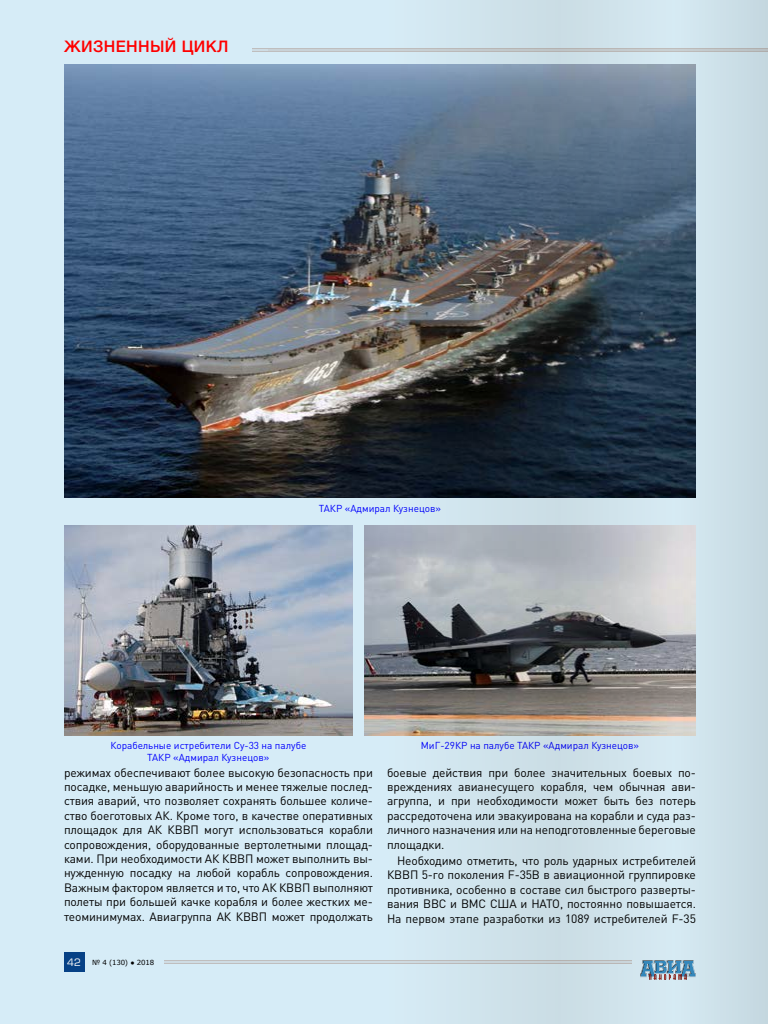
<style>
.page{position:relative;width:768px;height:1024px;background:#fff}
.page>*{position:absolute;margin:0;border:0;box-sizing:border-box;transform-origin:0 0}
.t1{font:500 16px "Helvetica Neue Cyr";letter-spacing:.025em;color:#f00}
.t2{font:12px/14.4px "DIN Pro";letter-spacing:-.01em;color:#000;text-align:justify}
.t3{font:10px/12px "DIN Pro";color:#00f;text-align:center}
.t4{font:7px "Verdana";letter-spacing:-.02em;color:#000}
.s1{font-family:"Europe C";font-size:10px;color:#fffefd}
</style>
<div class="page">
<img style="left:0;top:0;width:768px;height:1024px">
<h1 class="t1" style="left:64px;top:38px;width:166px">ЖИЗНЕННЫЙ ЦИКЛ</h1>
<p class="t3" style="left:319px;top:502px;width:124px">ТАКР «Адмирал Кузнецов»</p>
<p class="t3" style="left:110px;top:739px;width:197px">Корабельные истребители Су-33 на палубе<br>ТАКР «Адмирал Кузнецов»</p>
<p class="t3" style="left:421px;top:739px;width:220px">МиГ-29КР на палубе ТАКР «Адмирал Кузнецов»</p>
<p class="t2" style="left:64px;top:764px;width:311px">режимах обеспечивают более высокую безопасность при посадке, меньшую аварийность и менее тяжелые послед&shy;ствия аварий, что позволяет сохранять большее количе&shy;ство боеготовых АК. Кроме того, в качестве оперативных площадок для АК КВВП могут использоваться корабли сопровождения, оборудованные вертолетными площад&shy;ками. При необходимости АК КВВП может выполнить вы&shy;нужденную посадку на любой корабль сопровождения.<br>Важным фактором является и то, что АК КВВП выполняют полеты при большей качке корабля и более жестких ме&shy;теоминимумах. Авиагруппа АК КВВП может продолжать</p>
<p class="t2" style="left:387px;top:764px;width:311px">боевые действия при более значительных боевых по&shy;вреждениях авианесущего корабля, чем обычная ави&shy;агруппа, и при необходимости может быть без потерь рассредоточена или эвакуирована на корабли и суда раз&shy;личного назначения или на неподготовленные береговые площадки.</p>
<p class="t2" style="left:387px;top:852px;width:311px;text-indent:10px">Необходимо отметить, что роль ударных истребителей КВВП 5-го поколения F-35B в авиационной группировке противника, особенно в составе сил быстрого разверты&shy;вания ВВС и ВМС США и НАТО, постоянно повышается.<br>На первом этапе разработки из 1089 истребителей F-35</p>
<p class="t4" style="left:67px;top:958px;width:88px"><span class="s1">42</span> № 4 (130) ● 2018</p>
</div>
